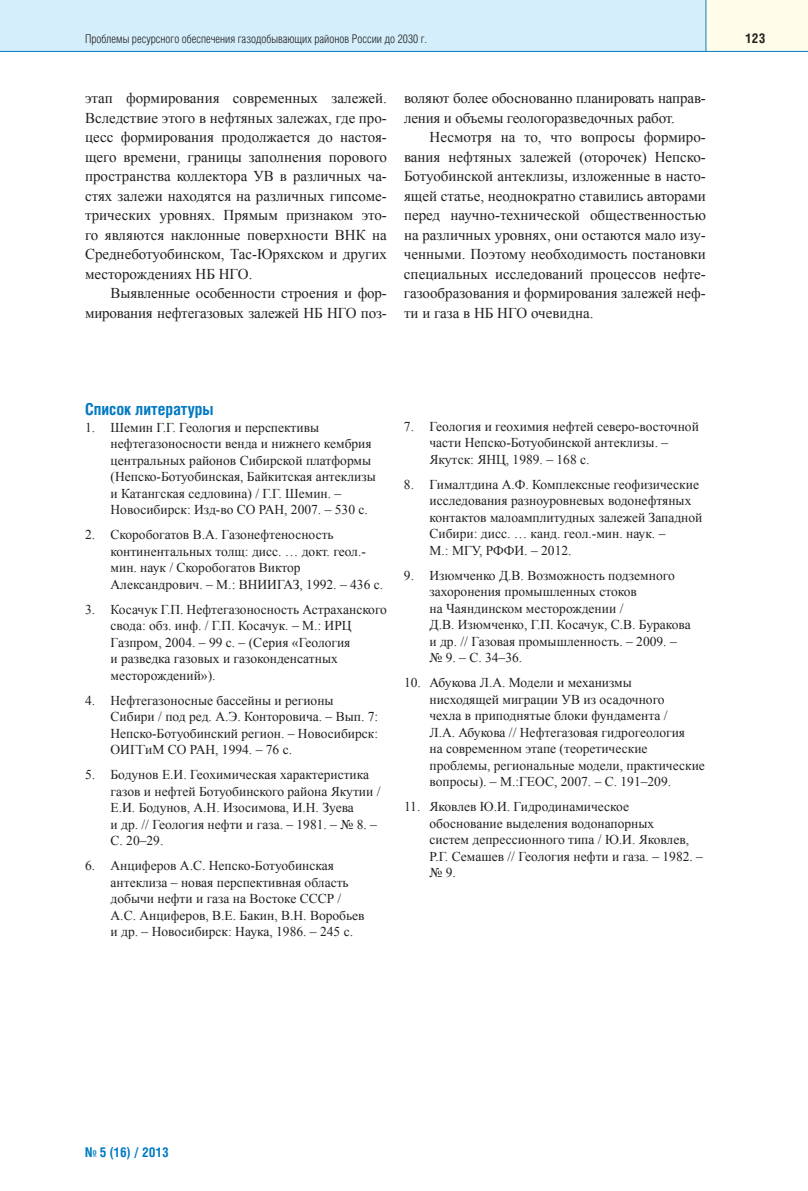
<style>
.page{position:relative;width:808px;height:1191px;background:#fff}
.page>*{position:absolute;margin:0;border:0;box-sizing:border-box;transform-origin:0 0}
.t1{font:700 16.5px "Helios Cond";color:#0079c2}
.t2{font:15px/19.5px "Times New Roman";letter-spacing:-.01em;color:#231f20;text-align:justify}
.t3{font:13.5px/16.5px "Times New Roman";color:#231f20}
.t4{font:700 13.5px "Helios Cond";color:#0079c2}
.t5{font:700 13.5px "Helios Cond";color:#231f20}
.t6{font:300 12px "Helios Cond";color:#231f20}
</style>
<div class="page">
<div style="left:0;top:0;width:706px;height:51px;background:#d4effb"></div>
<div style="left:706px;top:0;width:102px;height:51px;background:#fffde9"></div>
<hr style="left:0;top:51px;width:808px;height:1px;background:#0079c2">
<hr style="left:705px;top:0;width:1px;height:51px;background:#0079c2">
<p class="t6" style="left:85px;top:34px;width:344px">Проблемы ресурсного обеспечения газодобывающих районов России до 2030 г.</p>
<p class="t5" style="left:745px;top:33px;width:22px">123</p>
<p class="t2" style="left:85px;top:88px;width:303px">этап формирования современных залежей.<br>Вследствие этого в нефтяных залежах, где про&shy;цесс формирования продолжается до настоя&shy;щего времени, границы заполнения порового пространства коллектора УВ в различных ча&shy;стях залежи находятся на различных гипсоме&shy;трических уровнях. Прямым признаком это&shy;го являются наклонные поверхности ВНК на Среднеботуобинском, Тас-Юряхском и других месторождениях НБ НГО.</p>
<p class="t2" style="left:85px;top:283px;width:303px;text-align:right">Выявленные особенности строения и фор&shy;мирования нефтегазовых залежей НБ НГО поз-</p>
<p class="t2" style="left:404px;top:88px;width:303px">воляют более обоснованно планировать направ&shy;ления и объемы геологоразведочных работ.</p>
<p class="t2" style="left:404px;top:127px;width:303px;text-indent:26px">Несмотря на то, что вопросы формиро&shy;вания нефтяных залежей (оторочек) Непско-Ботуобинской антеклизы, изложенные в насто&shy;ящей статье, неоднократно ставились авторами перед научно-технической общественностью на различных уровнях, они остаются мало изу&shy;ченными. Поэтому необходимость постановки специальных исследований процессов нефте&shy;газообразования и формирования залежей неф&shy;ти и газа в НБ НГО очевидна.</p>
<p class="t1" style="left:85px;top:403px;width:130px">Список литературы</p>
<p class="t3" style="left:111px;top:419px;width:267px;text-indent:-26px">1. Шемин Г.Г. Геология и перспективы нефтегазоносности венда и нижнего кембрия центральных районов Сибирской платформы (Непско-Ботуобинская, Байкитская антеклизы и Катангская седловина) / Г.Г. Шемин. – Новосибирск: Изд-во СО РАН, 2007. – 530 с.</p>
<p class="t3" style="left:111px;top:526px;width:274px;text-indent:-26px">2. Скоробогатов В.А. Газонефтеносность континентальных толщ: дисс. … докт. геол.- мин. наук / Скоробогатов Виктор Александрович. – М.: ВНИИГАЗ, 1992. – 436 с.</p>
<p class="t3" style="left:111px;top:601px;width:278px;text-indent:-26px">3. Косачук Г.П. Нефтегазоносность Астраханского свода: обз. инф. / Г.П. Косачук. – М.: ИРЦ Газпром, 2004. – 99 с. – (Серия «Геология<br>и разведка газовых и газоконденсатных месторождений»).</p>
<p class="t3" style="left:111px;top:692px;width:269px;text-indent:-26px">4. Нефтегазоносные бассейны и регионы Сибири / под ред. А.Э. Конторовича. – Вып. 7:<br>Непско-Ботуобинский регион. – Новосибирск:<br>ОИГГиМ СО РАН, 1994. – 76 с.</p>
<p class="t3" style="left:111px;top:766px;width:271px;text-indent:-26px">5. Бодунов Е.И. Геохимическая характеристика газов и нефтей Ботуобинского района Якутии / Е.И. Бодунов, А.Н. Изосимова, И.Н. Зуева<br>и др. // Геология нефти и газа. – 1981. – № 8. – С. 20–29.</p>
<p class="t3" style="left:111px;top:857px;width:256px;text-indent:-26px">6. Анциферов А.С. Непско-Ботуобинская антеклиза – новая перспективная область добычи нефти и газа на Востоке СССР / А.С. Анциферов, В.Е. Бакин, В.Н. Воробьев и др. – Новосибирск: Наука, 1986. – 245 с.</p>
<p class="t3" style="left:429px;top:418px;width:271px;text-indent:-26px">7. Геология и геохимия нефтей северо-восточной части Непско-Ботуобинской антеклизы. –<br>Якутск: ЯНЦ, 1989. – 168 с.</p>
<p class="t3" style="left:429px;top:476px;width:274px;text-indent:-26px">8. Гималтдина А.Ф. Комплексные геофизические исследования разноуровневых водонефтяных контактов малоамплитудных залежей Западной Сибири: дисс. … канд. геол.-мин. наук. –<br>М.: МГУ, РФФИ. – 2012.</p>
<p class="t3" style="left:429px;top:567px;width:263px;text-indent:-26px">9. Изюмченко Д.В. Возможность подземного захоронения промышленных стоков<br>на Чаяндинском месторождении /<br>Д.В. Изюмченко, Г.П. Косачук, С.В. Буракова и др. // Газовая промышленность. – 2009. – № 9. – С. 34–36.</p>
<p class="t3" style="left:429px;top:674px;width:277px;text-indent:-26px">10. Абукова Л.А. Модели и механизмы<br>нисходящей миграции УВ из осадочного<br>чехла в приподнятые блоки фундамента /<br>Л.А. Абукова // Нефтегазовая гидрогеология<br>на современном этапе (теоретические проблемы, региональные модели, практические вопросы). – М.:ГЕОС, 2007. – С. 191–209.</p>
<p class="t3" style="left:429px;top:798px;width:275px;text-indent:-26px">11. Яковлев Ю.И. Гидродинамическое обоснование выделения водонапорных<br>систем депрессионного типа / Ю.И. Яковлев, Р.Г. Семашев // Геология нефти и газа. – 1982. – № 9.</p>
<p class="t4" style="left:85px;top:1147px;width:85px">№ 5 (16) / 2013</p>
</div>
